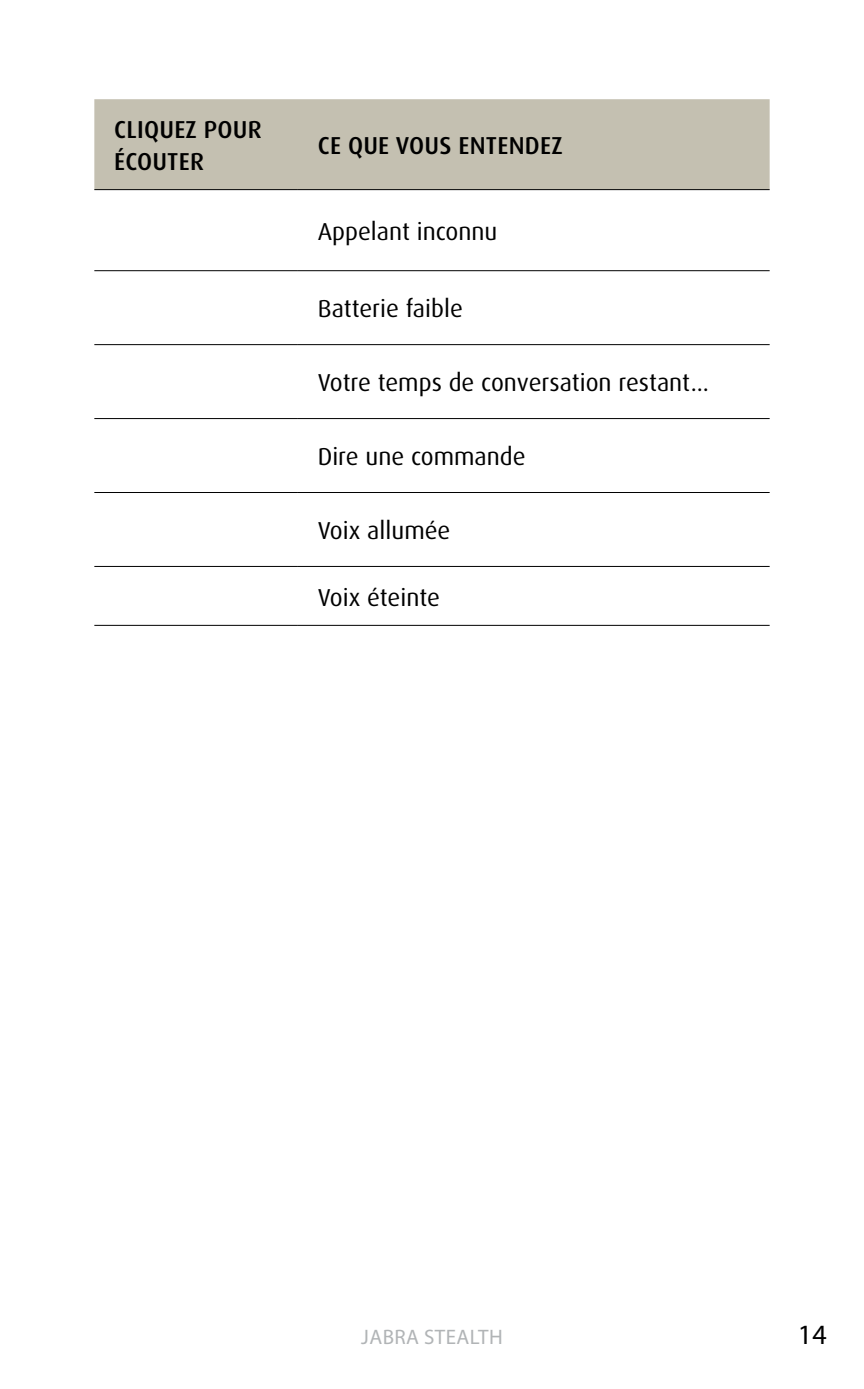
<style>
.page{position:relative;width:864px;height:1389px;background:#fff}
.page>*{position:absolute;margin:0;border:0;box-sizing:border-box;transform-origin:0 0}
.t1{font:28px "Myriad Pro";color:#000}
.t2{font:24.5px "Dax Pro";color:#000}
.t3{font:500 24.5px/31.5px "Dax Pro";letter-spacing:.01em;color:#000}
.t4{font:21px "Myriad Pro";letter-spacing:.02em;color:#b1b4b6}
</style>
<div class="page">
<div style="left:94px;top:99px;width:675px;height:90px;background:#c4c0b1"></div>
<svg style="left:94px;top:190px;width:675px;height:435px"></svg>
<hr style="left:94px;top:189px;width:204px;height:1px;background:#000">
<hr style="left:298px;top:189px;width:471px;height:1px;background:#000">
<hr style="left:298px;top:492px;width:471px;height:1px;background:#000">
<hr style="left:298px;top:418px;width:471px;height:1px;background:#000">
<hr style="left:298px;top:344px;width:471px;height:1px;background:#000">
<hr style="left:298px;top:270px;width:471px;height:1px;background:#000">
<hr style="left:94px;top:270px;width:204px;height:1px;background:#000">
<hr style="left:94px;top:344px;width:204px;height:1px;background:#000">
<hr style="left:94px;top:418px;width:204px;height:1px;background:#000">
<hr style="left:94px;top:492px;width:204px;height:1px;background:#000">
<hr style="left:94px;top:566px;width:204px;height:1px;background:#000">
<hr style="left:94px;top:625px;width:204px;height:1px;background:#000">
<hr style="left:298px;top:566px;width:471px;height:1px;background:#000">
<hr style="left:298px;top:625px;width:471px;height:1px;background:#000">
<p class="t3" style="left:114px;top:114px;width:149px">CLIQUEZ POUR<br>ÉCOUTER</p>
<p class="t3" style="left:318px;top:130px;width:246px">CE QUE VOUS ENTENDEZ</p>
<p class="t2" style="left:317px;top:215px;width:181px">Appelant inconnu</p>
<p class="t2" style="left:317px;top:293px;width:146px">Batterie faible</p>
<p class="t2" style="left:317px;top:367px;width:392px">Votre temps de conversation restant...</p>
<p class="t2" style="left:317px;top:441px;width:209px">Dire une commande</p>
<p class="t2" style="left:317px;top:515px;width:134px">Voix allumée</p>
<p class="t2" style="left:317px;top:581px;width:124px">Voix éteinte</p>
<p class="t4" style="left:361px;top:1324px;width:143px">JABRA STEALTH</p>
<p class="t1" style="left:797px;top:1317px;width:30px">14</p>
</div>
